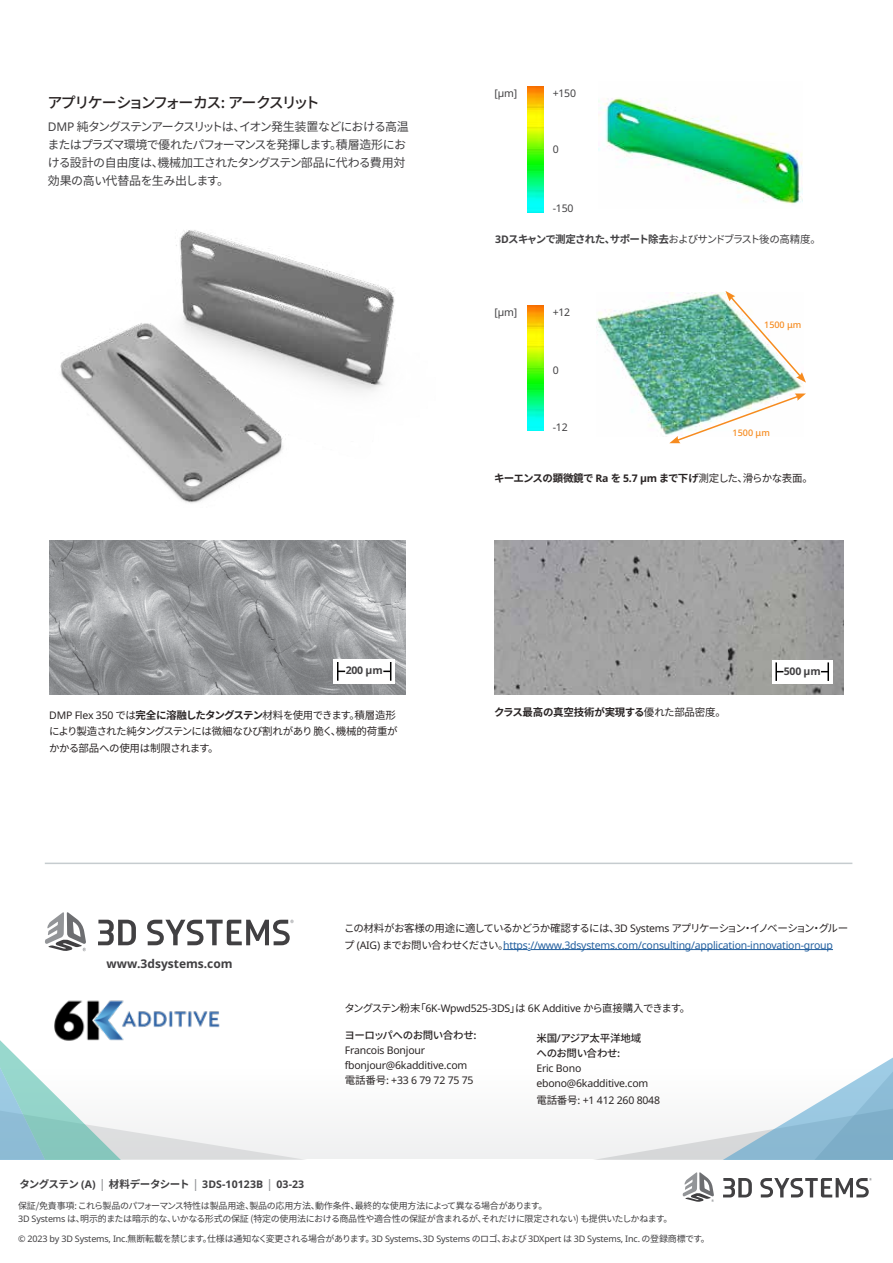
<style>
.page{position:relative;width:893px;height:1263px;background:#fff}
.page>*{position:absolute;margin:0;border:0;box-sizing:border-box;transform-origin:0 0}
.t1{font:500 15px "Noto Sans CJ Kjp";letter-spacing:-.12em;color:#292424}
.t2{font:12px/18px "Noto Sans CJ Kjp";letter-spacing:-.07em;color:#414042}
.t3{font:700 12px "Noto Sans";color:#414042}
.t4{font:10.5px/15px "Noto Sans";letter-spacing:-.02em;color:#292424}
.t5{font:10.5px/16.5px "Noto Sans CJ Kjp";letter-spacing:-.055em;color:#292424}
.t6{font:10.5px "Noto Sans";letter-spacing:-.02em;color:#215e9e}
.t7{font:10.5px "Noto Sans CJ Kjp";letter-spacing:-.075em;color:#292424}
.t8{font:700 10.5px "Noto Sans";letter-spacing:.01em;color:#414042}
.t9{font:700 10.5px "Noto Sans CJ Kjp";letter-spacing:-.07em;color:#414042}
.t10{font:700 10.5px "Noto Sans CJ Kjp";letter-spacing:-.06em;color:#292424}
.t11{font:500 10.5px/15px "Noto Sans CJ Kjp";letter-spacing:-.04em;color:#292424}
.t12{font:10.5px "Noto Sans";letter-spacing:-.02em;color:#414042}
.t13{font:700 10.5px "Noto Sans CJ Kjp";letter-spacing:-.035em;color:#292424}
.t14{font:9px/13.5px "Noto Sans CJ Kjp";letter-spacing:-.035em;color:#414042}
.t15{font:9px "Noto Sans";letter-spacing:-.02em;color:#414042}
.t16{font:500 9px "Noto Sans";color:#f68b1f}
.s1{font-family:"Noto Sans"}
.s2{font-weight:400}
.s3{font-weight:700}
.s4{font-family:"Noto Sans CJ Kjp";color:#292424}
.s5{color:#292424}
.s6{font-family:"Noto Sans CJ Kjp"}
.s7{font-family:"Noto Sans CJ Kjp";color:#939598}
</style>
<div class="page">
<div style="left:0;top:1069px;width:893px;height:90px;background:#f7f7f7"></div>
<svg style="left:0;top:1040px;width:300px;height:119px"></svg>
<svg style="left:564px;top:862px;width:329px;height:297px"></svg>
<svg style="left:723px;top:1178px;width:29px;height:19px"></svg>
<svg style="left:760px;top:1178px;width:111px;height:19px"></svg>
<svg style="left:683px;top:1172px;width:31px;height:30px"></svg>
<img style="left:60px;top:230px;width:335px;height:273px">
<img style="left:49px;top:540px;width:357px;height:155px">
<div style="left:333px;top:660px;width:62px;height:24px;background:#fff"></div>
<svg style="left:337px;top:662px;width:8px;height:19px"></svg>
<svg style="left:383px;top:662px;width:8px;height:19px"></svg>
<img style="left:494px;top:540px;width:349px;height:155px">
<div style="left:772px;top:660px;width:61px;height:24px;background:#fff"></div>
<svg style="left:775px;top:662px;width:8px;height:19px"></svg>
<svg style="left:821px;top:662px;width:8px;height:19px"></svg>
<img style="left:599px;top:98px;width:203px;height:106px">
<img style="left:528px;top:86px;width:16px;height:126px">
<img style="left:597px;top:293px;width:206px;height:142px">
<img style="left:669px;top:393px;width:137px;height:50px">
<svg style="left:725px;top:291px;width:81px;height:92px"></svg>
<svg style="left:98px;top:920px;width:38px;height:25px"></svg>
<svg style="left:147px;top:920px;width:146px;height:25px"></svg>
<svg style="left:45px;top:912px;width:41px;height:39px"></svg>
<img style="left:40px;top:1000px;width:194px;height:42px">
<svg style="left:503px;top:949px;width:27px;height:2px"></svg>
<hr style="left:530px;top:949px;width:303px;height:1px;background:#215e9e">
<hr style="left:45px;top:863px;width:807px;height:1px;background:#c6cccf">
<img style="left:528px;top:305px;width:16px;height:126px">
<h1 class="t1" style="left:47px;top:94px;width:274px">アプリケーションフォーカス: アークスリット</h1>
<h2 class="t2" style="left:48px;top:118px;width:363px"><span class="s1">DMP</span> 純タングステンアークスリットは、イオン発生装置などにおける高温またはプラズマ環境で優れたパフォーマンスを発揮します。積層造形における設計の自由度は、機械加工されたタングステン部品に代わる費用対効果の高い代替品を生み出します。</h2>
<p class="t12" style="left:494px;top:86px;width:24px">[μm]</p>
<p class="t12" style="left:553px;top:86px;width:25px">+150</p>
<p class="t12" style="left:553px;top:142px;width:8px">0</p>
<p class="t12" style="left:553px;top:201px;width:22px">-150</p>
<p class="t9" style="left:495px;top:233px;width:327px"><span class="s1">3D</span>スキャンで測定された、サポート除去<span class="s2">およびサンドブラスト後の高精度。</span></p>
<p class="t12" style="left:494px;top:305px;width:24px">[μm]</p>
<p class="t12" style="left:553px;top:305px;width:19px">+12</p>
<p class="t12" style="left:553px;top:363px;width:8px">0</p>
<p class="t12" style="left:553px;top:419px;width:16px">-12</p>
<p class="t16" style="left:764px;top:319px;width:39px">1500 μm</p>
<p class="t16" style="left:733px;top:427px;width:39px">1500 μm</p>
<p class="t10" style="left:494px;top:472px;width:320px">キーエンスの顕微鏡で <span class="s1">Ra</span> を <span class="s1">5.7 μm</span> まで下げ<span class="s2">測定した、滑らかな表面。</span></p>
<p class="t8" style="left:346px;top:663px;width:38px">200 µm</p>
<p class="t8" style="left:784px;top:663px;width:38px">500 µm</p>
<p class="t5" style="left:49px;top:707px;width:348px"><span class="s1">DMP Flex 350</span> では<span class="s3">完全に溶融したタングステン</span>材料を使用できます。積層造形</p>
<p class="t13" style="left:494px;top:706px;width:233px">クラス最高の真空技術が実現する<span class="s2">優れた部品密度。</span></p>
<p class="t5" style="left:49px;top:723px;width:350px">により製造された純タングステンには微細なひび割れがあり脆く、機械的荷重がかかる部品への使用は制限されます。</p>
<h2 class="t3" style="left:107px;top:955px;width:128px">www.3dsystems.com</h2>
<p class="t7" style="left:344px;top:922px;width:506px">この材料がお客様の用途に適しているかどうか確認するには、<span class="s1">3D Systems</span> アプリケーション・イノベーション・グルー</p>
<p class="t6" style="left:344px;top:938px;width:490px"><span class="s4">プ</span> <span class="s5">(AIG)</span> <span class="s4">までお問い合わせください。</span>https<span class="s6">:</span>//www.3dsystems.com/consulting/application-innovation-group</p>
<p class="t4" style="left:344px;top:1000px;width:347px"><span class="s6">タングステン粉末「</span>6K-Wpwd525-3DS<span class="s6">」は</span> 6K Additive <span class="s6">から直接購入できます。</span></p>
<p class="t11" style="left:345px;top:1028px;width:133px">ヨーロッパへのお問い合わせ:</p>
<p class="t4" style="left:345px;top:1043px;width:130px">Francois Bonjour fbonjour@6kadditive.com<span class="s6">電話番号:</span> +33 6 79 72 75 75</p>
<p class="t11" style="left:536px;top:1031px;width:106px">米国<span class="s1">/</span>アジア太平洋地域へのお問い合わせ:</p>
<p class="t4" style="left:536px;top:1060px;width:113px">Eric Bono ebono@6kadditive.com</p>
<p class="t4" style="left:536px;top:1092px;width:125px"><span class="s6">電話番号:</span> +1 412 260 8048</p>
<p class="t8" style="left:19px;top:1176px;width:286px"><span class="s6">タングステン</span> (A) <span class="s7">|</span> <span class="s6">材料データシート</span> <span class="s7">|</span> 3DS-10123B <span class="s7">|</span> 03-23</p>
<p class="t14" style="left:18px;top:1199px;width:656px">保証/免責事項: これら製品のパフォーマンス特性は製品用途、製品の応用方法、動作条件、最終的な使用方法によって異なる場合があります。<br><span class="s1">3D Systems</span> は、明示的または暗示的な、いかなる形式の保証 (特定の使用法における商品性や適合性の保証が含まれるが、それだけに限定されない) も提供いたしかねます。</p>
<p class="t15" style="left:18px;top:1232px;width:693px">© 2023 by 3D Systems, Inc.<span class="s6">無断転載を禁じます。仕様は通知なく変更される場合があります。</span>3D Systems<span class="s6">、</span>3D Systems <span class="s6">のロゴ、および</span> 3DXpert <span class="s6">は</span> 3D Systems, Inc. <span class="s6">の登録商標です。</span></p>
</div>
